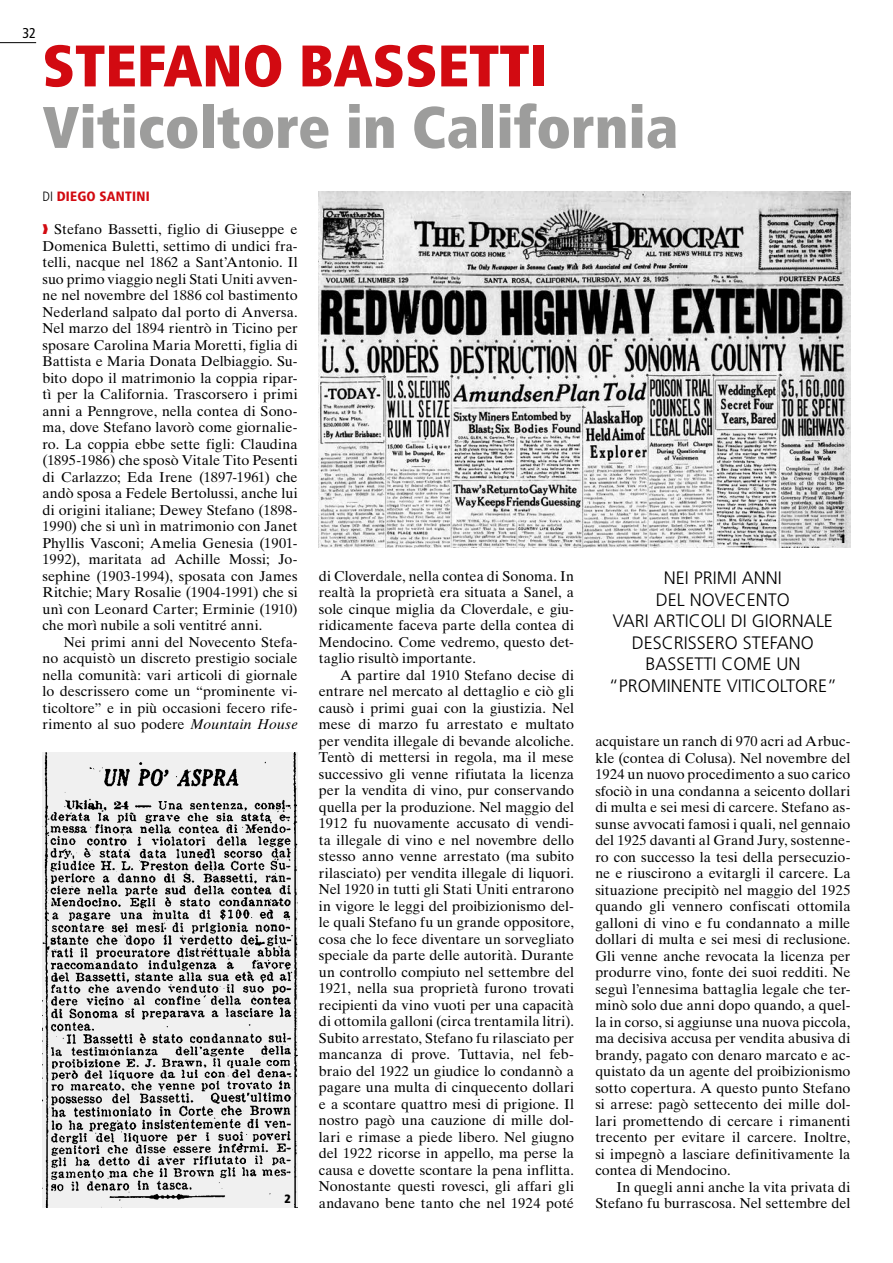
<style>
.page{position:relative;width:893px;height:1263px;background:#fff}
.page>*{position:absolute;margin:0;border:0;box-sizing:border-box;transform-origin:0 0}
.t1{font:900 condensed 58.5px "Frutiger LT Std";color:#9d9d9c}
.t2{font:900 condensed 58.5px "Frutiger LT Std";color:#d20a11}
.t3{font:300 18px/21.6px "Frutiger LT Std";color:#000;text-align:center}
.t4{font:14.25px/16.5px "Times Ten LT Std";letter-spacing:.005em;color:#000;text-align:justify}
.t5{font:condensed 14.25px "Frutiger LT Std";color:#000}
.t6{font:900 condensed 13.5px "Frutiger LT Std";letter-spacing:.02em;color:#d20a11}
.t7{font:900 condensed 12px "Frutiger LT Std";color:#000}
.s1{font-weight:300;color:#000}
.s2{color:#d20a11}
.s3{font-style:italic}
</style>
<div class="page">
<img style="left:319px;top:191px;width:531px;height:357px">
<img style="left:43px;top:752px;width:255px;height:456px">
<hr style="left:0;top:42px;width:36px;height:1px;background:#000">
<p class="t5" style="left:22px;top:25px;width:15px">32</p>
<h1 class="t2" style="left:43px;top:30px;width:507px">STEFANO BASSETTI</h1>
<h1 class="t1" style="left:43px;top:92px;width:637px">Viticoltore in California</h1>
<p class="t6" style="left:43px;top:188px;width:109px"><span class="s1">DI</span> DIEGO SANTINI</p>
<p class="t4" style="left:43px;top:221px;width:257px"><span class="s2">❱</span> Stefano Bassetti, figlio di Giuseppe e Domenica Buletti, settimo di undici fra&shy;telli, nacque nel 1862 a Sant’Antonio. Il suo primo viaggio negli Stati Uniti avven&shy;ne nel novembre del 1886 col bastimento Nederland salpato dal porto di Anversa.<br>Nel marzo del 1894 rientrò in Ticino per sposare Carolina Maria Moretti, figlia di Battista e Maria Donata Delbiaggio. Su&shy;bito dopo il matrimonio la coppia ripar&shy;tì per la California. Trascorsero i primi anni a Penngrove, nella contea di Sono&shy;ma, dove Stefano lavorò come giornalie&shy;ro. La coppia ebbe sette figli: Claudina (1895-1986) che sposò Vitale Tito Pesenti di Carlazzo; Eda Irene (1897-1961) che andò sposa a Fedele Bertolussi, anche lui di origini italiane; Dewey Stefano (1898- 1990) che si unì in matrimonio con Janet Phyllis Vasconi; Amelia Genesia (1901- 1992), maritata ad Achille Mossi; Jo&shy;sephine (1903-1994), sposata con James Ritchie; Mary Rosalie (1904-1991) che si unì con Leonard Carter; Erminie (1910) che morì nubile a soli ventitré anni.</p>
<p class="t4" style="left:43px;top:634px;width:257px;text-indent:21px">Nei primi anni del Novecento Stefa&shy;no acquistò un discreto prestigio sociale nella comunità: vari articoli di giornale lo descrissero come un “prominente vi&shy;ticoltore” e in più occasioni fecero rife&shy;rimento al suo podere <span class="s3">Mountain House</span></p>
<p class="t7" style="left:285px;top:1191px;width:8px">2</p>
<p class="t4" style="left:319px;top:568px;width:257px">di Cloverdale, nella contea di Sonoma. In realtà la proprietà era situata a Sanel, a sole cinque miglia da Cloverdale, e giu&shy;ridicamente faceva parte della contea di Mendocino. Come vedremo, questo det&shy;taglio risultò importante.</p>
<p class="t4" style="left:319px;top:667px;width:257px;text-indent:21px">A partire dal 1910 Stefano decise di entrare nel mercato al dettaglio e ciò gli causò i primi guai con la giustizia. Nel mese di marzo fu arrestato e multato per vendita illegale di bevande alcoliche.<br>Tentò di mettersi in regola, ma il mese successivo gli venne rifiutata la licenza per la vendita di vino, pur conservando quella per la produzione. Nel maggio del 1912 fu nuovamente accusato di vendi&shy;ta illegale di vino e nel novembre dello stesso anno venne arrestato (ma subito rilasciato) per vendita illegale di liquori.<br>Nel 1920 in tutti gli Stati Uniti entrarono in vigore le leggi del proibizionismo del&shy;le quali Stefano fu un grande oppositore, cosa che lo fece diventare un sorvegliato speciale da parte delle autorità. Durante un controllo compiuto nel settembre del 1921, nella sua proprietà furono trovati recipienti da vino vuoti per una capacità di ottomila galloni (circa trentamila litri).<br>Subito arrestato, Stefano fu rilasciato per mancanza di prove. Tuttavia, nel feb&shy;braio del 1922 un giudice lo condannò a pagare una multa di cinquecento dollari e a scontare quattro mesi di prigione. Il nostro pagò una cauzione di mille dol&shy;lari e rimase a piede libero. Nel giugno del 1922 ricorse in appello, ma perse la causa e dovette scontare la pena inflitta.<br>Nonostante questi rovesci, gli affari gli andavano bene tanto che nel 1924 poté</p>
<p class="t7" style="left:840px;top:531px;width:8px">1</p>
<p class="t3" style="left:609px;top:567px;width:230px">NEI PRIMI ANNI<br>DEL NOVECENTO<br>VARI ARTICOLI DI GIORNALE<br>DESCRISSERO STEFANO<br>BASSETTI COME UN “PROMINENTE VITICOLTORE”</p>
<p class="t4" style="left:595px;top:733px;width:257px">acquistare un ranch di 970 acri ad Arbuc&shy;kle (contea di Colusa). Nel novembre del 1924 un nuovo procedimento a suo carico sfociò in una condanna a seicento dollari di multa e sei mesi di carcere. Stefano as&shy;sunse avvocati famosi i quali, nel gennaio del 1925 davanti al Grand Jury, sostenne&shy;ro con successo la tesi della persecuzio&shy;ne e riuscirono a evitargli il carcere. La situazione precipitò nel maggio del 1925 quando gli vennero confiscati ottomila galloni di vino e fu condannato a mille dollari di multa e sei mesi di reclusione.<br>Gli venne anche revocata la licenza per produrre vino, fonte dei suoi redditi. Ne seguì l’ennesima battaglia legale che ter&shy;minò solo due anni dopo quando, a quel&shy;la in corso, si aggiunse una nuova piccola, ma decisiva accusa per vendita abusiva di brandy, pagato con denaro marcato e ac&shy;quistato da un agente del proibizionismo sotto copertura. A questo punto Stefano si arrese: pagò settecento dei mille dol&shy;lari promettendo di cercare i rimanenti trecento per evitare il carcere. Inoltre, si impegnò a lasciare definitivamente la contea di Mendocino.</p>
<p class="t4" style="left:595px;top:1178px;width:257px;text-align:right">In quegli anni anche la vita privata di<br>Stefano fu burrascosa. Nel settembre del</p>
</div>
